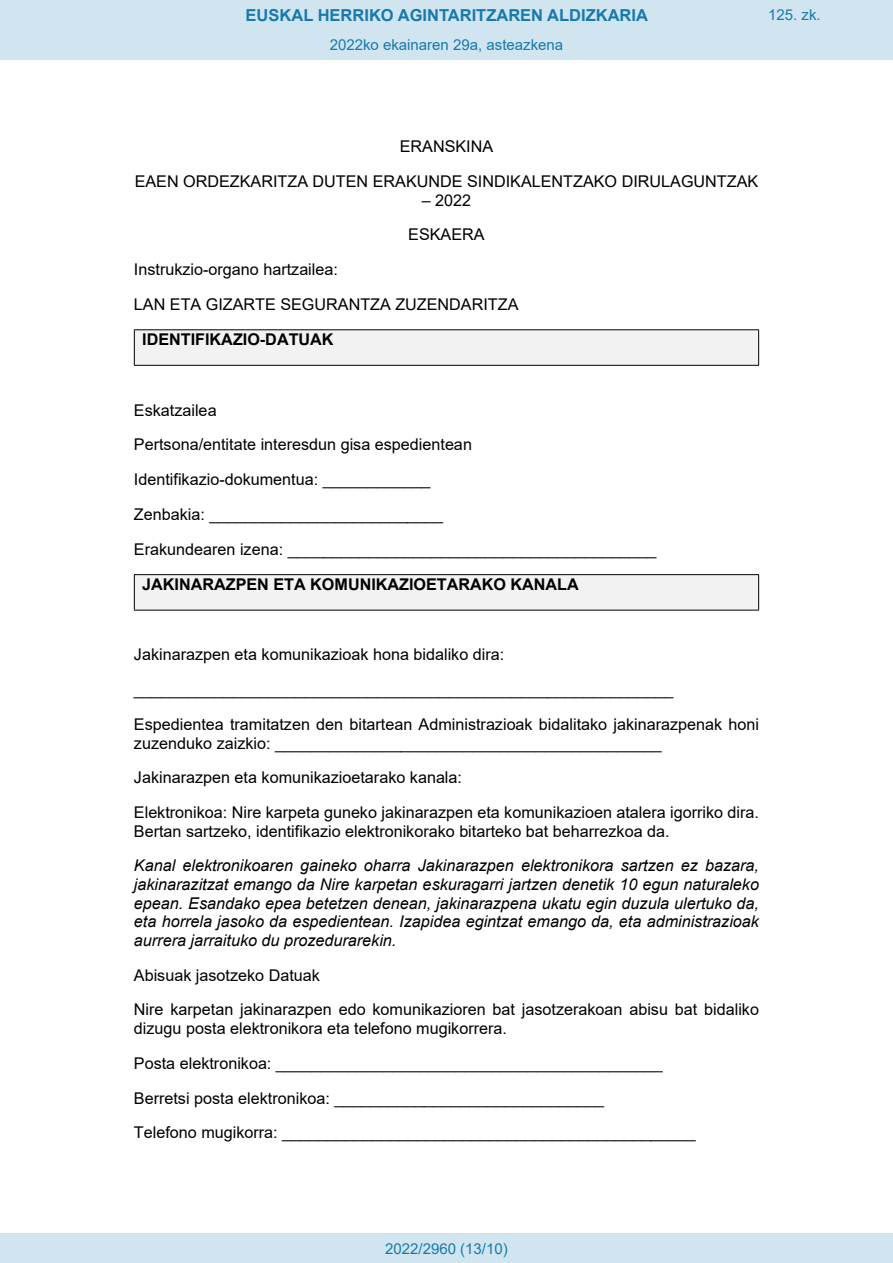
<style>
.page{position:relative;width:893px;height:1263px;background:#fff}
.page>*{position:absolute;margin:0;border:0;box-sizing:border-box;transform-origin:0 0}
.t1{font:700 16.5px "Arial";color:#1879ad}
.t2{font:16.2px/34.8px "Arial";color:#000}
.t3{font:italic 16.2px/18.6px "Arial";color:#000}
.t4{font:700 16.2px "Arial";color:#000}
.Paginacion_Centro{font:15px "Arial";color:#1879ad}
.s1{font-style:normal}
</style>
<div class="page">
<div style="left:135px;top:330px;width:623px;height:35px;background:#f2f2f2"></div>
<hr style="left:134px;top:330px;width:1px;height:35px;background:#000">
<hr style="left:758px;top:330px;width:1px;height:35px;background:#000">
<hr style="left:134px;top:329px;width:625px;height:1px;background:#000">
<hr style="left:134px;top:365px;width:625px;height:1px;background:#000">
<div style="left:135px;top:575px;width:623px;height:35px;background:#f2f2f2"></div>
<hr style="left:134px;top:575px;width:1px;height:35px;background:#000">
<hr style="left:758px;top:575px;width:1px;height:35px;background:#000">
<hr style="left:134px;top:574px;width:625px;height:1px;background:#000">
<hr style="left:134px;top:610px;width:625px;height:1px;background:#000">
<div style="left:0;top:0;width:893px;height:60px;background:#d0e5f0"></div>
<div style="left:0;top:1233px;width:893px;height:30px;background:#d0e5f0"></div>
<p class="t1" style="left:246px;top:3px;width:404px">EUSKAL HERRIKO AGINTARITZAREN ALDIZKARIA</p>
<p class="Paginacion_Centro" style="left:768px;top:5px;width:54px">125. zk.</p>
<p class="Paginacion_Centro" style="left:330px;top:35px;width:235px">2022ko ekainaren 29a, asteazkena</p>
<p class="t2" style="left:135px;top:129px;width:625px;text-align:center">ERANSKINA<br>EAEN ORDEZKARITZA DUTEN ERAKUNDE SINDIKALENTZAKO DIRULAGUNTZAK</p>
<p class="t2" style="left:408px;top:182px;width:78px;text-align:center">– 2022<br>ESKAERA</p>
<p class="t2" style="left:134px;top:252px;width:206px">Instrukzio-organo hartzailea:</p>
<p class="t2" style="left:134px;top:287px;width:386px">LAN ETA GIZARTE SEGURANTZA ZUZENDARITZA</p>
<p class="t4" style="left:142px;top:328px;width:193px">IDENTIFIKAZIO-DATUAK</p>
<p class="t2" style="left:134px;top:392px;width:84px">Eskatzailea</p>
<p class="t2" style="left:134px;top:427px;width:340px">Pertsona/entitate interesdun gisa espedientean</p>
<p class="t2" style="left:134px;top:462px;width:298px">Identifikazio-dokumentua: ____________</p>
<p class="t2" style="left:134px;top:497px;width:311px">Zenbakia: __________________________</p>
<p class="t2" style="left:134px;top:531px;width:524px">Erakundearen izena: _________________________________________</p>
<p class="t4" style="left:142px;top:573px;width:438px">JAKINARAZPEN ETA KOMUNIKAZIOETARAKO KANALA</p>
<p class="t2" style="left:134px;top:637px;width:627px">Jakinarazpen eta komunikazioak hona bidaliko dira: ____________________________________________________________<br>Espedientea tramitatzen den bitartean Administrazioak bidalitako jakinarazpenak honi</p>
<p class="t2" style="left:134px;top:725px;width:627px">zuzenduko zaizkio: ___________________________________________<br>Jakinarazpen eta komunikazioetarako kanala:<br>Elektronikoa: Nire karpeta guneko jakinarazpen eta komunikazioen atalera igorriko dira.</p>
<p class="t3" style="left:134px;top:814px;width:627px;line-height:34.8px"><span class="s1">Bertan sartzeko, identifikazio elektronikorako bitarteko bat beharrezkoa da.<br></span>Kanal elektronikoaren gaineko oharra Jakinarazpen elektronikora sartzen ez bazara,</p>
<p class="t3" style="left:134px;top:875px;width:627px;text-align:justify">jakinarazitzat emango da Nire karpetan eskuragarri jartzen denetik 10 egun naturaleko epean. Esandako epea betetzen denean, jakinarazpena ukatu egin duzula ulertuko da, eta horrela jasoko da espedientean. Izapidea egintzat emango da, eta administrazioak aurrera jarraituko du prozedurarekin.</p>
<p class="t2" style="left:134px;top:957px;width:627px">Abisuak jasotzeko Datuak<br>Nire karpetan jakinarazpen edo komunikazioren bat jasotzerakoan abisu bat bidaliko</p>
<p class="t2" style="left:134px;top:1011px;width:563px">dizugu posta elektronikora eta telefono mugikorrera.<br>Posta elektronikoa: ___________________________________________ Berretsi posta elektronikoa: ______________________________<br>Telefono mugikorra: ______________________________________________</p>
<p class="Paginacion_Centro" style="left:385px;top:1238px;width:124px">2022/2960 (13/10)</p>
</div>
